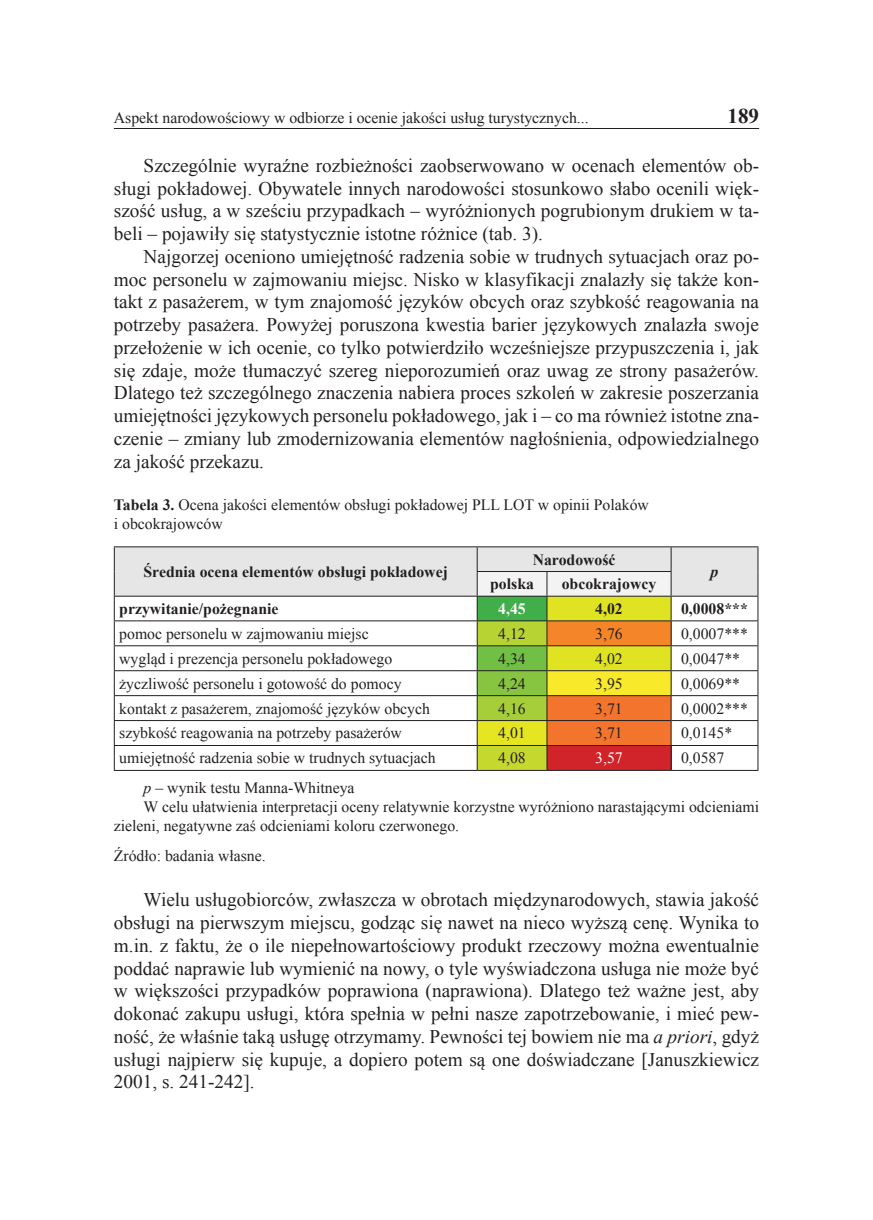
<style>
.page{position:relative;width:873px;height:1220px;background:#fff}
.page>*{position:absolute;margin:0;border:0;box-sizing:border-box;transform-origin:0 0}
.t1{font:700 21px "Times New Roman";color:#231f20}
.tekst_podstawowy{font:19.25px/22.8px "Times New Roman";color:#231f20;text-align:justify}
.tekst_w_tab{font:15.75px "Times New Roman";color:#231f20}
.tyt_tab{font:15.75px/19.2px "Times New Roman";color:#231f20}
.tekst_w_tab-2{font:700 15.75px "Times New Roman";color:#231f20}
.źródło_tab{font:15.75px "Times New Roman";color:#231f20}
.tekst_w_tab-3{font:700 15.75px "Times New Roman";color:#fff}
.tekst_w_tab-4{font:15.75px "Times New Roman";color:#fff}
.tekst_w_tab-5{font:italic 700 15.75px "Times New Roman";color:#231f20}
.s1{font-weight:700}
.s2{font-style:italic}
</style>
<div class="page">
<hr style="left:114px;top:128px;width:645px;height:1px;background:#231f20">
<hr style="left:114px;top:546px;width:363px;height:1px;background:#231f20">
<hr style="left:477px;top:546px;width:70px;height:1px;background:#231f20">
<hr style="left:547px;top:546px;width:124px;height:1px;background:#231f20">
<hr style="left:671px;top:546px;width:87px;height:1px;background:#231f20">
<svg style="left:114px;top:547px;width:644px;height:223px"></svg>
<hr style="left:114px;top:770px;width:363px;height:1px;background:#231f20">
<hr style="left:477px;top:770px;width:70px;height:1px;background:#231f20">
<hr style="left:547px;top:770px;width:124px;height:1px;background:#231f20">
<hr style="left:671px;top:770px;width:87px;height:1px;background:#231f20">
<p class="tyt_tab" style="left:114px;top:108px;width:476px">Aspekt narodowościowy w odbiorze i ocenie jakości usług turystycznych...</p>
<p class="t1" style="left:727px;top:102px;width:33px">189</p>
<p class="tekst_podstawowy" style="left:114px;top:154px;width:646px;text-indent:30px">Szczególnie wyraźne rozbieżności zaobserwowano w ocenach elementów ob&shy;sługi pokładowej. Obywatele innych narodowości stosunkowo słabo ocenili więk&shy;szość usług, a w sześciu przypadkach – wyróżnionych pogrubionym drukiem w ta&shy;beli – pojawiły się statystycznie istotne różnice (tab. 3).</p>
<p class="tekst_podstawowy" style="left:114px;top:245px;width:646px;text-indent:30px">Najgorzej oceniono umiejętność radzenia sobie w trudnych sytuacjach oraz po&shy;moc personelu w zajmowaniu miejsc. Nisko w klasyfikacji znalazły się także kon&shy;takt z pasażerem, w tym znajomość języków obcych oraz szybkość reagowania na potrzeby pasażera. Powyżej poruszona kwestia barier językowych znalazła swoje przełożenie w ich ocenie, co tylko potwierdziło wcześniejsze przypuszczenia i, jak się zdaje, może tłumaczyć szereg nieporozumień oraz uwag ze strony pasażerów.<br>Dlatego też szczególnego znaczenia nabiera proces szkoleń w zakresie poszerzania umiejętności językowych personelu pokładowego, jak i – co ma również istotne zna&shy;czenie – zmiany lub zmodernizowania elementów nagłośnienia, odpowiedzialnego za jakość przekazu.</p>
<p class="tyt_tab" style="left:114px;top:494px;width:536px"><span class="s1">Tabela 3.</span> Ocena jakości elementów obsługi pokładowej PLL LOT w opinii Polaków i obcokrajowców</p>
<p class="tekst_w_tab-2" style="left:143px;top:561px;width:306px">Średnia ocena elementów obsługi pokładowej</p>
<p class="tekst_w_tab-2" style="left:532px;top:548px;width:84px">Narodowość</p>
<p class="tekst_w_tab-5" style="left:710px;top:560px;width:9px">p</p>
<p class="tekst_w_tab-2" style="left:490px;top:573px;width:45px">polska</p>
<p class="tekst_w_tab-2" style="left:561px;top:573px;width:96px">obcokrajowcy</p>
<p class="tekst_w_tab-2" style="left:119px;top:598px;width:161px">przywitanie/pożegnanie</p>
<p class="tekst_w_tab-3" style="left:498px;top:598px;width:29px">4,45</p>
<p class="tekst_w_tab-2" style="left:595px;top:598px;width:29px">4,02</p>
<p class="tekst_w_tab-2" style="left:681px;top:598px;width:68px">0,0008***</p>
<p class="tekst_w_tab" style="left:119px;top:623px;width:251px">pomoc personelu w zajmowaniu miejsc</p>
<p class="tekst_w_tab" style="left:498px;top:623px;width:29px">4,12</p>
<p class="tekst_w_tab" style="left:595px;top:623px;width:29px">3,76</p>
<p class="tekst_w_tab" style="left:681px;top:623px;width:68px">0,0007***</p>
<p class="tekst_w_tab" style="left:119px;top:648px;width:274px">wygląd i prezencja personelu pokładowego</p>
<p class="tekst_w_tab" style="left:498px;top:648px;width:29px">4,34</p>
<p class="tekst_w_tab" style="left:595px;top:648px;width:29px">4,02</p>
<p class="tekst_w_tab" style="left:681px;top:648px;width:61px">0,0047**</p>
<p class="tekst_w_tab" style="left:119px;top:673px;width:284px">życzliwość personelu i gotowość do pomocy</p>
<p class="tekst_w_tab" style="left:498px;top:673px;width:29px">4,24</p>
<p class="tekst_w_tab" style="left:595px;top:673px;width:29px">3,95</p>
<p class="tekst_w_tab" style="left:681px;top:673px;width:61px">0,0069**</p>
<p class="tekst_w_tab" style="left:119px;top:698px;width:312px">kontakt z pasażerem, znajomość języków obcych</p>
<p class="tekst_w_tab" style="left:498px;top:698px;width:29px">4,16</p>
<p class="tekst_w_tab" style="left:595px;top:698px;width:29px">3,71</p>
<p class="tekst_w_tab" style="left:681px;top:698px;width:68px">0,0002***</p>
<p class="tekst_w_tab" style="left:119px;top:722px;width:284px">szybkość reagowania na potrzeby pasażerów</p>
<p class="tekst_w_tab" style="left:498px;top:722px;width:29px">4,01</p>
<p class="tekst_w_tab" style="left:595px;top:722px;width:29px">3,71</p>
<p class="tekst_w_tab" style="left:681px;top:722px;width:53px">0,0145*</p>
<p class="tekst_w_tab" style="left:119px;top:747px;width:318px">umiejętność radzenia sobie w trudnych sytuacjach</p>
<p class="tekst_w_tab" style="left:498px;top:747px;width:29px">4,08</p>
<p class="tekst_w_tab-4" style="left:595px;top:747px;width:29px">3,57</p>
<p class="tekst_w_tab" style="left:681px;top:747px;width:45px">0,0587</p>
<p class="tyt_tab" style="left:144px;top:778px;width:212px"><span class="s2">p</span> – wynik testu Manna-Whitneya</p>
<p class="tyt_tab" style="left:114px;top:797px;width:646px;text-indent:30px">W celu ułatwienia interpretacji oceny relatywnie korzystne wyróżniono narastającymi odcieniami zieleni, negatywne zaś odcieniami koloru czerwonego.</p>
<p class="źródło_tab" style="left:114px;top:845px;width:153px">Źródło: badania własne.</p>
<p class="tekst_podstawowy" style="left:114px;top:888px;width:646px;text-indent:30px">Wielu usługobiorców, zwłaszcza w obrotach międzynarodowych, stawia jakość obsługi na pierwszym miejscu, godząc się nawet na nieco wyższą cenę. Wynika to m.in. z faktu, że o ile niepełnowartościowy produkt rzeczowy można ewentualnie poddać naprawie lub wymienić na nowy, o tyle wyświadczona usługa nie może być w większości przypadków poprawiona (naprawiona). Dlatego też ważne jest, aby dokonać zakupu usługi, która spełnia w pełni nasze zapotrzebowanie, i mieć pew&shy;ność, że właśnie taką usługę otrzymamy. Pewności tej bowiem nie ma <span class="s2">a priori</span>, gdyż usługi najpierw się kupuje, a dopiero potem są one doświadczane [Januszkiewicz 2001, s. 241-242].</p>
</div>
